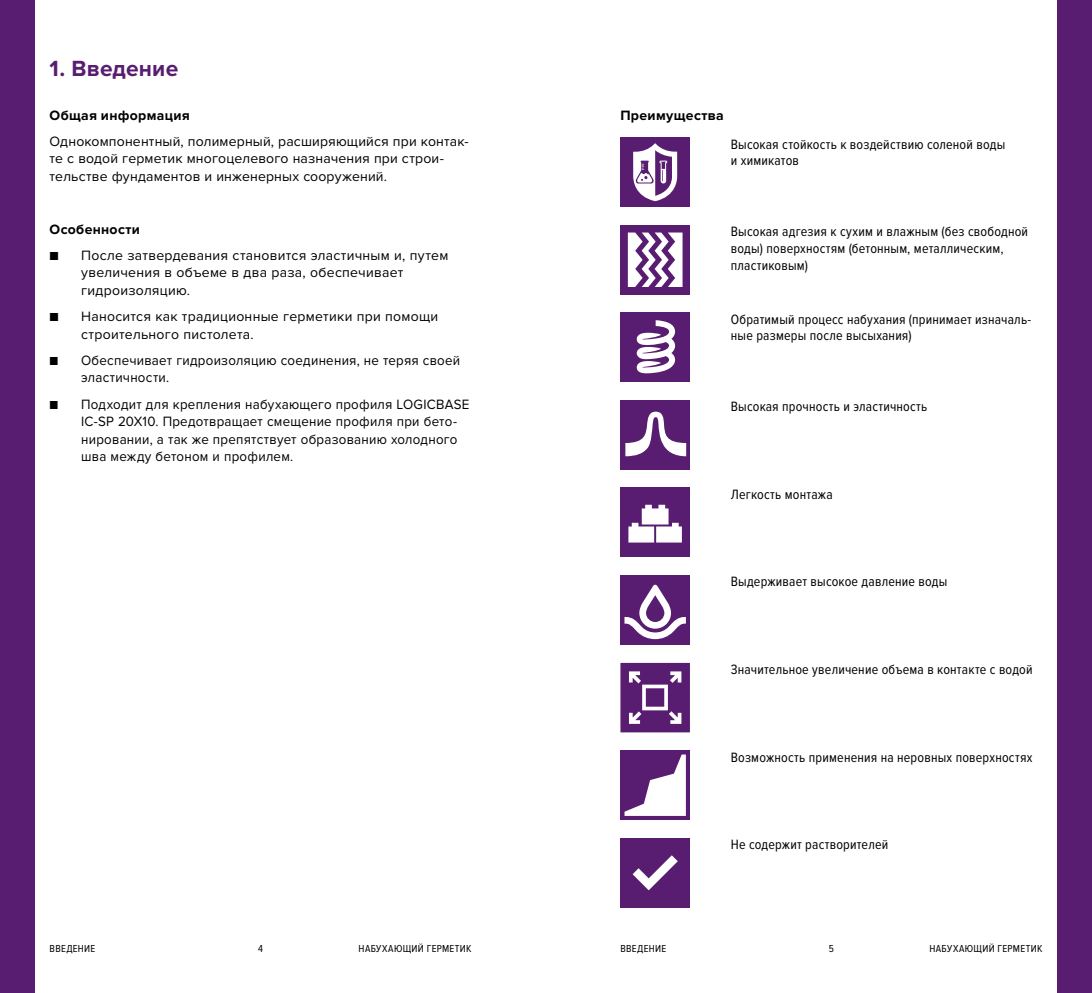
<style>
.page{position:relative;width:1092px;height:993px;background:#fff}
.page>*{position:absolute;margin:0;border:0;box-sizing:border-box;transform-origin:0 0}
.t1{font:700 22.75px "Proxima Nova";letter-spacing:.005em;color:#581d70}
.t2{font:14px/16.8px "Proxima Nova Cond";letter-spacing:.015em;color:#000}
.t3{font:14px/17.5px "Proxima Nova";letter-spacing:.02em;color:#000}
.t4{font:14px/17.5px "Proxima Nova";letter-spacing:.02em;color:#000;scale:.95 1}
.t5{font:700 14px "Proxima Nova";letter-spacing:.025em;color:#000}
.t6{font:10.5px "Proxima Nova Cond";letter-spacing:.03em;color:#000}
</style>
<div class="page">
<div style="left:1057px;top:0;width:34px;height:992px;background:#581d70"></div>
<div style="left:0;top:0;width:35px;height:992px;background:#581d70"></div>
<div style="left:620px;top:137px;width:70px;height:70px;background:#581d70"></div>
<svg style="left:633px;top:143px;width:44px;height:58px"></svg>
<div style="left:620px;top:225px;width:70px;height:69px;background:#581d70"></div>
<svg style="left:627px;top:232px;width:55px;height:55px"></svg>
<div style="left:620px;top:400px;width:70px;height:69px;background:#581d70"></div>
<svg style="left:625px;top:411px;width:61px;height:45px"></svg>
<div style="left:620px;top:487px;width:70px;height:70px;background:#581d70"></div>
<svg style="left:628px;top:504px;width:53px;height:38px"></svg>
<div style="left:620px;top:312px;width:70px;height:70px;background:#581d70"></div>
<svg style="left:636px;top:320px;width:39px;height:53px"></svg>
<div style="left:620px;top:750px;width:70px;height:69px;background:#581d70"></div>
<svg style="left:624px;top:754px;width:61px;height:61px"></svg>
<div style="left:620px;top:575px;width:70px;height:69px;background:#581d70"></div>
<svg style="left:624px;top:584px;width:61px;height:55px"></svg>
<svg style="left:620px;top:662px;width:70px;height:70px;background:#744388"></svg>
<div style="left:620px;top:837px;width:70px;height:70px;background:#581d70"></div>
<svg style="left:632px;top:855px;width:45px;height:35px"></svg>
<h1 class="t1" style="left:50px;top:55px;width:130px">1. Введение</h1>
<p class="t5" style="left:50px;top:107px;width:142px">Общая информация</p>
<p class="t3" style="left:50px;top:133px;width:420px">Однокомпонентный, полимерный, расширяющийся при контак&shy;те с водой герметик многоцелевого назначения при строи&shy;тельстве фундаментов и инженерных сооружений.</p>
<p class="t5" style="left:50px;top:221px;width:92px">Особенности</p>
<p class="t3" style="left:81px;top:246px;width:369px;text-indent:-32px">■ После затвердевания становится эластичным и, путем увеличения в объеме в два раза, обеспечивает гидроизоляцию.</p>
<p class="t3" style="left:81px;top:308px;width:358px;text-indent:-32px">■ Наносится как традиционные герметики при помощи строительного пистолета.</p>
<p class="t4" style="left:81px;top:351px;width:400px;text-indent:-31px">■ Обеспечивает гидроизоляцию соединения, не теряя своей эластичности.</p>
<p class="t4" style="left:81px;top:395px;width:410px;text-indent:-31px">■ Подходит для крепления набухающего профиля LOGICBASE IC-SP 20X10. Предотвращает смещение профиля при бето&shy;нировании, а так же препятствует образованию холодного шва между бетоном и профилем.</p>
<p class="t5" style="left:620px;top:107px;width:105px">Преимущества</p>
<p class="t2" style="left:730px;top:136px;width:276px">Высокая стойкость к воздействию соленой воды и химикатов</p>
<p class="t2" style="left:730px;top:223px;width:299px">Высокая адгезия к сухим и влажным (без свободной воды) поверхностям (бетонным, металлическим, пластиковым)</p>
<p class="t2" style="left:730px;top:311px;width:302px">Обратимый процесс набухания (принимает изначаль&shy;ные размеры после высыхания)</p>
<p class="t2" style="left:730px;top:398px;width:198px">Высокая прочность и эластичность</p>
<p class="t2" style="left:730px;top:486px;width:103px">Легкость монтажа</p>
<p class="t2" style="left:730px;top:573px;width:218px">Выдерживает высокое давление воды</p>
<p class="t2" style="left:730px;top:661px;width:303px">Значительное увеличение объема в контакте с водой</p>
<p class="t2" style="left:730px;top:748px;width:303px">Возможность применения на неровных поверхностях</p>
<p class="t2" style="left:730px;top:836px;width:159px">Не содержит растворителей</p>
<p class="t6" style="left:258px;top:942px;width:6px">4</p>
<p class="t6" style="left:358px;top:942px;width:114px">НАБУХАЮЩИЙ ГЕРМЕТИК</p>
<p class="t6" style="left:828px;top:942px;width:7px">5</p>
<p class="t6" style="left:929px;top:942px;width:114px">НАБУХАЮЩИЙ ГЕРМЕТИК</p>
<p class="t6" style="left:50px;top:942px;width:47px">ВВЕДЕНИЕ</p>
<p class="t6" style="left:620px;top:942px;width:47px">ВВЕДЕНИЕ</p>
</div>
